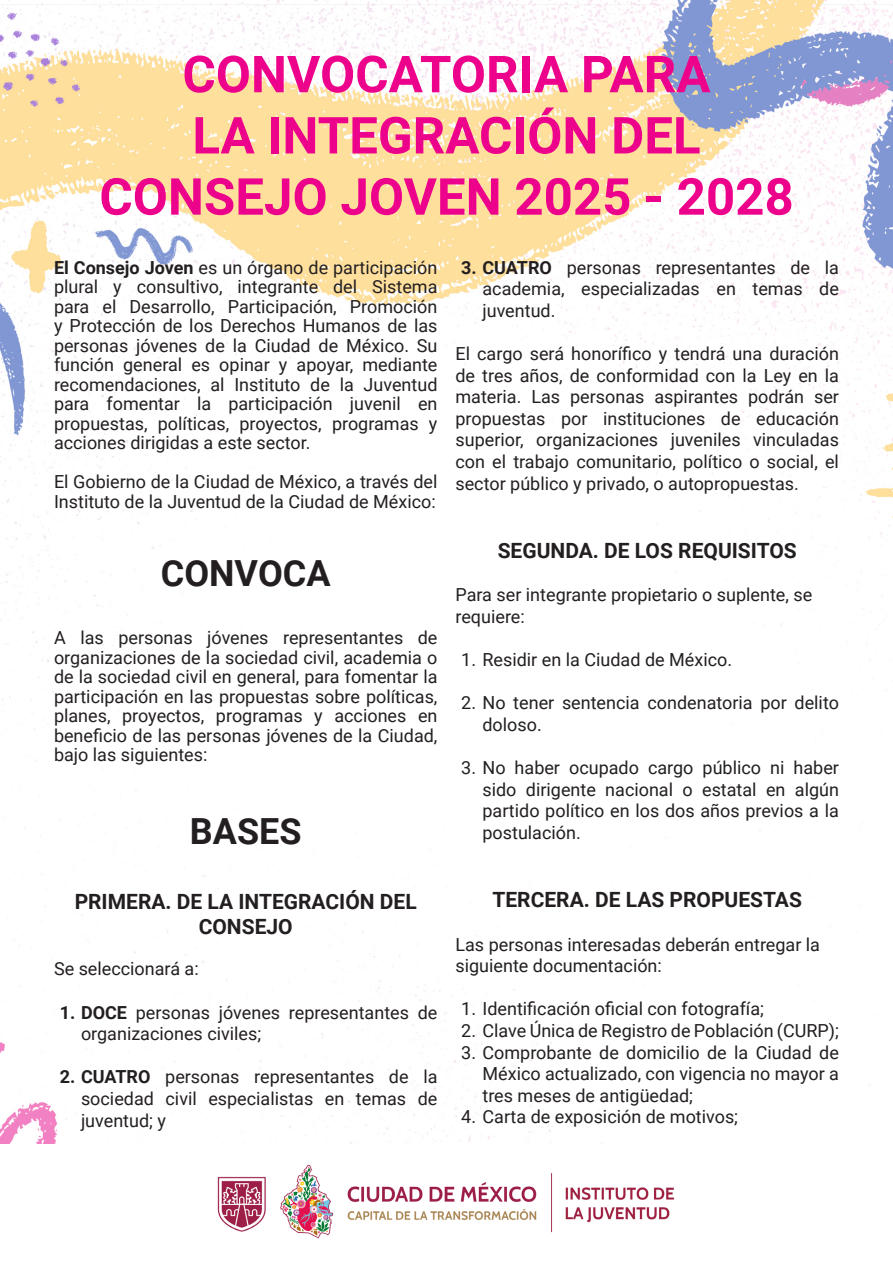
<style>
.page{position:relative;width:893px;height:1263px;background:#fff}
.page>*{position:absolute;margin:0;border:0;box-sizing:border-box;transform-origin:0 0}
.t1{font:700 51px "Roboto";color:#ed028c}
.t2{font:700 36px "Roboto";color:#231f20}
.Sub1{font:700 21px/25.2px "Roboto";color:#231f20;text-align:center}
.Sub1-2{font:18px/21.6px "Roboto";color:#231f20;text-align:justify}
.s1{font-weight:700}
</style>
<div class="page">
<img style="left:0;top:0;width:893px;height:1144px">
<img style="left:217px;top:1164px;width:458px;height:75px">
<p class="t1" style="left:182px;top:38px;width:530px">CONVOCATORIA PARA</p>
<p class="t1" style="left:192px;top:100px;width:510px">LA INTEGRACIÓN DEL</p>
<p class="t1" style="left:99px;top:161px;width:696px">CONSEJO JOVEN 2025 - 2028</p>
<p class="Sub1-2" style="left:54px;top:257px;width:385px;line-height:19.5px"><span class="s1">El Consejo Joven</span> es un órgano de participación plural y consultivo, integrante del Sistema para el Desarrollo, Participación, Promoción y Protección de los Derechos Humanos de las personas jóvenes de la Ciudad de México. Su función general es opinar y apoyar, mediante recomendaciones, al Instituto de la Juventud para fomentar la participación juvenil en propuestas, políticas, proyectos, programas y acciones dirigidas a este sector.</p>
<p class="Sub1-2" style="left:54px;top:471px;width:385px;line-height:19.5px">El Gobierno de la Ciudad de México, a través del<br>Instituto de la Juventud de la Ciudad de México:</p>
<p class="t2" style="left:161px;top:548px;width:171px">CONVOCA</p>
<p class="Sub1-2" style="left:54px;top:627px;width:385px;line-height:19.5px">A las personas jóvenes representantes de organizaciones de la sociedad civil, academia o de la sociedad civil en general, para fomentar la participación en las propuestas sobre políticas, planes, proyectos, programas y acciones en beneficio de las personas jóvenes de la Ciudad, bajo las siguientes:</p>
<p class="t2" style="left:190px;top:806px;width:113px">BASES</p>
<p class="Sub1" style="left:75px;top:888px;width:344px">PRIMERA. DE LA INTEGRACIÓN DEL<br>CONSEJO</p>
<p class="Sub1-2" style="left:54px;top:957px;width:146px">Se seleccionará a:</p>
<p class="Sub1-2" style="left:81px;top:1001px;width:358px;text-indent:-21px"><span class="s1">1. DOCE</span> personas jóvenes representantes de organizaciones civiles;</p>
<p class="Sub1-2" style="left:81px;top:1065px;width:358px;text-indent:-21px"><span class="s1">2. CUATRO</span> personas representantes de la sociedad civil especialistas en temas de juventud; y</p>
<p class="Sub1-2" style="left:482px;top:256px;width:358px;text-indent:-21px"><span class="s1">3. CUATRO</span> personas representantes de la academia, especializadas en temas de juventud.</p>
<p class="Sub1-2" style="left:455px;top:342px;width:385px">El cargo será honorífico y tendrá una duración de tres años, de conformidad con la Ley en la materia. Las personas aspirantes podrán ser propuestas por instituciones de educación superior, organizaciones juveniles vinculadas con el trabajo comunitario, político o social, el sector público y privado, o autopropuestas.</p>
<p class="Sub1" style="left:498px;top:537px;width:301px">SEGUNDA. DE LOS REQUISITOS</p>
<p class="Sub1-2" style="left:455px;top:583px;width:358px">Para ser integrante propietario o suplente, se requiere:</p>
<p class="Sub1-2" style="left:461px;top:648px;width:272px">1. Residir en la Ciudad de México.</p>
<p class="Sub1-2" style="left:482px;top:691px;width:358px;text-indent:-21px">2. No tener sentencia condenatoria por delito doloso.</p>
<p class="Sub1-2" style="left:482px;top:756px;width:358px;text-indent:-21px">3. No haber ocupado cargo público ni haber sido dirigente nacional o estatal en algún partido político en los dos años previos a la postulación.</p>
<p class="Sub1" style="left:492px;top:886px;width:311px">TERCERA. DE LAS PROPUESTAS</p>
<p class="Sub1-2" style="left:455px;top:933px;width:366px">Las personas interesadas deberán entregar la siguiente documentación:</p>
<p class="Sub1-2" style="left:461px;top:997px;width:304px">1. Identificación oficial con fotografía;</p>
<p class="Sub1-2" style="left:461px;top:1019px;width:379px">2. Clave Única de Registro de Población (CURP);</p>
<p class="Sub1-2" style="left:482px;top:1041px;width:358px;text-indent:-21px">3. Comprobante de domicilio de la Ciudad de México actualizado, con vigencia no mayor a tres meses de antigüedad;</p>
<p class="Sub1-2" style="left:461px;top:1105px;width:278px">4. Carta de exposición de motivos;</p>
</div>
